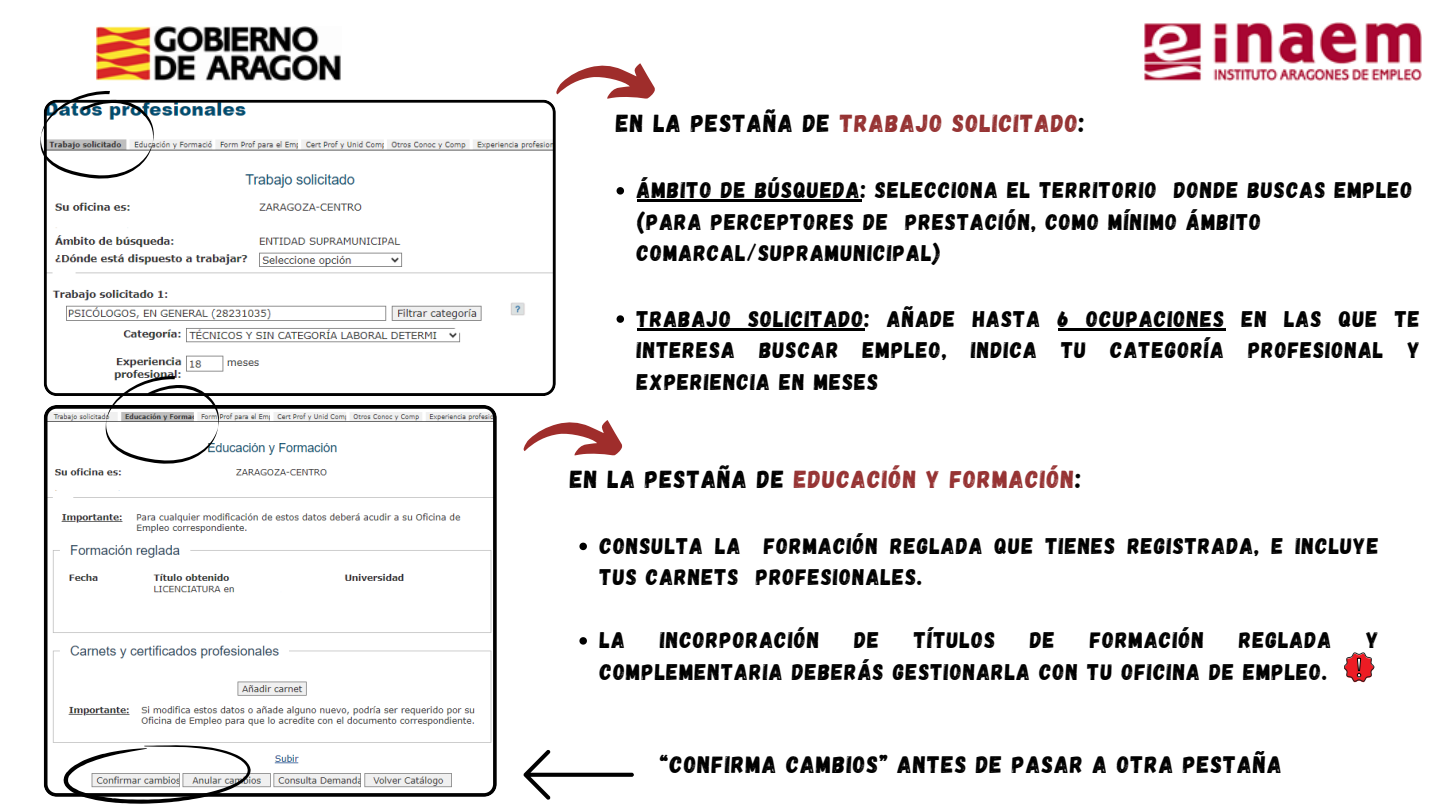
<style>
.page{position:relative;width:1440px;height:810px;background:#fff}
.page>*{position:absolute;margin:0;border:0;box-sizing:border-box;transform-origin:0 0}
.t1{font:24.6px "Gagalin";letter-spacing:.055em;color:#963333}
.t2{font:23.8px "Gagalin";letter-spacing:.055em;color:#000}
.t3{font:22.6px/31.5px "Gagalin";letter-spacing:.055em;color:#000}
.s1{color:#000}
</style>
<div class="page">
<img style="left:97px;top:26px;width:244px;height:55px">
<img style="left:1144px;top:22px;width:277px;height:59px">
<svg style="left:44px;top:100px;width:512px;height:296px"></svg>
<svg style="left:523px;top:750px;width:111px;height:50px"></svg>
<svg style="left:44px;top:405px;width:453px;height:391px"></svg>
<svg style="left:617px;top:187px;width:7px;height:8px"></svg>
<hr style="left:637px;top:200px;width:224px;height:2px;background:#000">
<svg style="left:617px;top:315px;width:7px;height:8px"></svg>
<hr style="left:637px;top:328px;width:228px;height:2px;background:#000">
<hr style="left:1058px;top:328px;width:167px;height:2px;background:#000">
<svg style="left:579px;top:543px;width:8px;height:7px"></svg>
<svg style="left:579px;top:637px;width:8px;height:8px"></svg>
<svg style="left:63px;top:745px;width:188px;height:59px"></svg>
<svg style="left:40px;top:91px;width:114px;height:88px"></svg>
<svg style="left:105px;top:376px;width:114px;height:88px"></svg>
<svg style="left:556px;top:63px;width:99px;height:35px"></svg>
<svg style="left:523px;top:420px;width:99px;height:35px"></svg>
<svg style="left:1344px;top:653px;width:30px;height:30px"></svg>
<p class="t1" style="left:616px;top:108px;width:470px"><span class="s1">EN LA PESTAÑA DE</span> TRABAJO SOLICITADO<span class="s1">:</span></p>
<h1 class="t3" style="left:637px;top:173px;width:777px">ÁMBITO DE BÚSQUEDA: SELECCIONA EL TERRITORIO DONDE BUSCAS EMPLEO (PARA PERCEPTORES DE PRESTACIÓN, COMO MÍNIMO ÁMBITO<br>COMARCAL/SUPRAMUNICIPAL)</h1>
<p class="t3" style="left:637px;top:302px;width:784px;text-align:justify">TRABAJO SOLICITADO: AÑADE HASTA 6 OCUPACIONES EN LAS QUE TE INTERESA BUSCAR EMPLEO, INDICA TU CATEGORÍA PROFESIONAL Y EXPERIENCIA EN MESES</p>
<p class="t1" style="left:570px;top:463px;width:512px"><span class="s1">EN LA PESTAÑA DE</span> EDUCACIÓN Y FORMACIÓN<span class="s1">:</span></p>
<p class="t3" style="left:600px;top:529px;width:780px">CONSULTA LA FORMACIÓN REGLADA QUE TIENES REGISTRADA, E INCLUYE<br>TUS CARNETS PROFESIONALES.</p>
<p class="t3" style="left:600px;top:623px;width:27px">LA</p>
<p class="t3" style="left:660px;top:623px;width:161px">INCORPORACIÓN</p>
<p class="t3" style="left:855px;top:623px;width:26px">DE</p>
<p class="t3" style="left:914px;top:623px;width:82px">TÍTULOS</p>
<p class="t3" style="left:1030px;top:623px;width:26px">DE</p>
<p class="t3" style="left:1090px;top:623px;width:116px">FORMACIÓN</p>
<p class="t3" style="left:1239px;top:623px;width:94px">REGLADA</p>
<p class="t3" style="left:1366px;top:623px;width:14px">Y</p>
<p class="t3" style="left:600px;top:655px;width:729px">COMPLEMENTARIA DEBERÁS GESTIONARLA CON TU OFICINA DE EMPLEO.</p>
<p class="t2" style="left:660px;top:749px;width:624px">“CONFIRMA CAMBIOS” ANTES DE PASAR A OTRA PESTAÑA</p>
</div>
